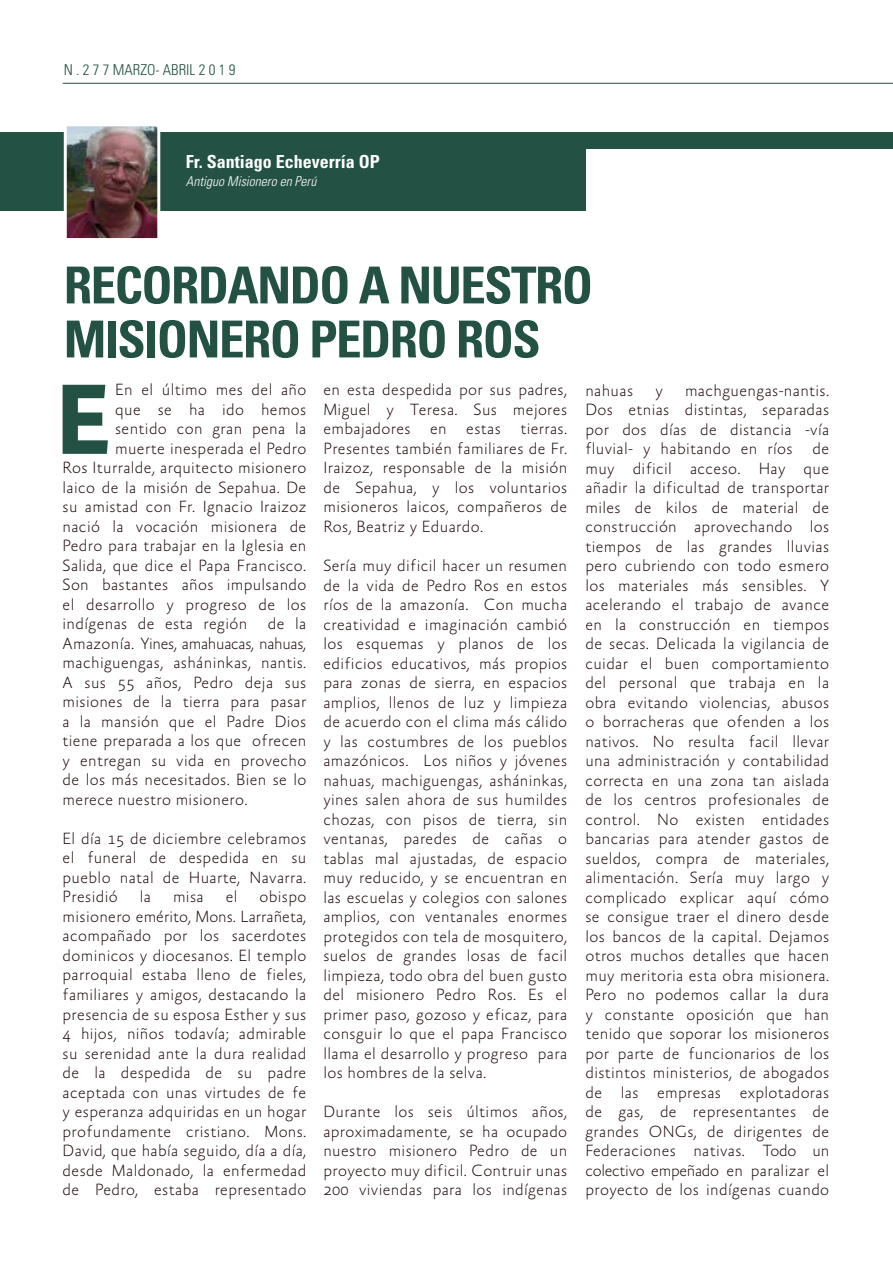
<style>
.page{position:relative;width:893px;height:1263px;background:#fff}
.page>*{position:absolute;margin:0;border:0;box-sizing:border-box;transform-origin:0 0}
.t1{font:700 101.25px "Absara Sans";color:#235144}
.t2{font:700 condensed 51px/54px "Univers LT Std";letter-spacing:-.03em;color:#235144}
.t3{font:700 condensed 18px "Univers LT Std";color:#fff}
.t4{font:100 16.5px/19.5px "Absara Sans";letter-spacing:.02em;color:#1d0809;text-align:justify}
.t5{font:100 16.5px "Absara Sans";letter-spacing:-.02em;color:#1d0809}
.t6{font:300 condensed 15px "Univers LT Std";color:#235144}
.t7{font:italic 300 condensed 13.5px "Univers LT Std";color:#fff}
</style>
<div class="page">
<hr style="left:63px;top:83px;width:830px;height:1px;background:#235144">
<div style="left:0;top:133px;width:893px;height:16px;background:#235144"></div>
<div style="left:0;top:133px;width:585px;height:78px;background:#235144"></div>
<img style="left:68px;top:127px;width:88px;height:110px">
<div style="left:64px;top:123px;width:96px;height:118px;border:3px solid #fff"></div>
<p class="t6" style="left:64px;top:61px;width:173px">N . 2 7 7 MARZO- ABRIL 2 0 1 9</p>
<p class="t3" style="left:186px;top:151px;width:195px">Fr. Santiago Echeverría OP</p>
<p class="t7" style="left:186px;top:173px;width:132px">Antiguo Misionero en Perú</p>
<h2 class="t2" style="left:64px;top:258px;width:531px">RECORDANDO A NUESTRO<br>MISIONERO PEDRO ROS</h2>
<h1 class="t1" style="left:54px;top:367px;width:60px">E</h1>
<p class="t4" style="left:115px;top:381px;width:193px">En el último mes del año</p>
<p class="t4" style="left:115px;top:400px;width:193px">que se ha ido hemos</p>
<p class="t4" style="left:115px;top:420px;width:193px">sentido con gran pena la</p>
<p class="t4" style="left:115px;top:439px;width:193px">muerte inesperada el Pedro</p>
<p class="t4" style="left:63px;top:459px;width:245px">Ros Iturralde, arquitecto misionero</p>
<p class="t4" style="left:63px;top:478px;width:245px">laico de la misión de Sepahua. De</p>
<p class="t4" style="left:63px;top:498px;width:245px">su amistad con Fr. Ignacio Iraizoz</p>
<p class="t4" style="left:63px;top:517px;width:245px">nació la vocación misionera de</p>
<p class="t4" style="left:63px;top:537px;width:245px">Pedro para trabajar en la Iglesia en</p>
<p class="t4" style="left:63px;top:556px;width:245px">Salida, que dice el Papa Francisco.</p>
<p class="t4" style="left:63px;top:576px;width:245px">Son bastantes años impulsando</p>
<p class="t4" style="left:63px;top:595px;width:245px">el desarrollo y progreso de los</p>
<p class="t4" style="left:63px;top:615px;width:245px">indígenas de esta región de la</p>
<p class="t5" style="left:63px;top:635px;width:245px">Amazonía. Yines, amahuacas, nahuas,</p>
<p class="t4" style="left:63px;top:654px;width:245px">machiguengas, asháninkas, nantis.</p>
<p class="t4" style="left:63px;top:673px;width:245px">A sus 55 años, Pedro deja sus</p>
<p class="t4" style="left:63px;top:693px;width:245px">misiones de la tierra para pasar</p>
<p class="t4" style="left:63px;top:712px;width:245px">a la mansión que el Padre Dios</p>
<p class="t4" style="left:63px;top:732px;width:245px">tiene preparada a los que ofrecen</p>
<p class="t4" style="left:63px;top:751px;width:245px">y entregan su vida en provecho</p>
<p class="t4" style="left:63px;top:771px;width:245px">de los más necesitados. Bien se lo</p>
<p class="t4" style="left:63px;top:790px;width:186px">merece nuestro misionero.</p>
<p class="t4" style="left:63px;top:829px;width:245px">El día 15 de diciembre celebramos el funeral de despedida en su pueblo natal de Huarte, Navarra.<br>Presidió</p>
<p class="t4" style="left:63px;top:888px;width:245px;text-indent:197px">obispo misionero emérito, Mons. Larrañeta, acompañado por los sacerdotes dominicos y diocesanos. El templo parroquial estaba lleno de fieles, familiares y amigos, destacando la presencia de su esposa Esther y sus 4 hijos, niños todavía; admirable su serenidad ante la dura realidad de la despedida de su padre aceptada con unas virtudes de fe y esperanza adquiridas en un hogar profundamente cristiano. Mons.<br>David, que había seguido, día a día, desde Maldonado, la enfermedad de Pedro, estaba representado</p>
<p class="t4" style="left:140px;top:888px;width:13px">la</p>
<p class="t4" style="left:173px;top:888px;width:32px">misa</p>
<p class="t4" style="left:226px;top:888px;width:13px">el</p>
<p class="t4" style="left:323px;top:381px;width:245px">en esta despedida por sus padres, Miguel y Teresa. Sus mejores embajadores en estas tierras.<br>Presentes también familiares de Fr.<br>Iraizoz, responsable de la misión de Sepahua, y los voluntarios misioneros laicos, compañeros de Ros, Beatriz y Eduardo.</p>
<p class="t4" style="left:323px;top:556px;width:245px">Sería muy dificil hacer un resumen de la vida de Pedro Ros en estos ríos de la amazonía. Con mucha creatividad e imaginación cambió los esquemas y planos de los edificios educativos, más propios para zonas de sierra, en espacios amplios, llenos de luz y limpieza de acuerdo con el clima más cálido y las costumbres de los pueblos amazónicos. Los niños y jóvenes nahuas, machiguengas, asháninkas, yines salen ahora de sus humildes chozas, con pisos de tierra, sin ventanas, paredes de cañas o tablas mal ajustadas, de espacio muy reducido, y se encuentran en las escuelas y colegios con salones amplios, con ventanales enormes protegidos con tela de mosquitero, suelos de grandes losas de facil limpieza, todo obra del buen gusto del misionero Pedro Ros. Es el primer paso, gozoso y eficaz, para consguir lo que el papa Francisco llama el desarrollo y progreso para los hombres de la selva.</p>
<p class="t4" style="left:323px;top:1103px;width:245px">Durante los seis últimos años, aproximadamente, se ha ocupado nuestro misionero Pedro de un proyecto muy dificil. Contruir unas 200 viviendas para los indígenas</p>
<p class="t4" style="left:585px;top:381px;width:245px;text-indent:100px">machguengas-nantis.<br>Dos etnias distintas, separadas por dos días de distancia -vía fluvial- y habitando en ríos de muy dificil acceso. Hay que añadir la dificultad de transportar miles de kilos de material de construcción aprovechando los tiempos de las grandes lluvias pero cubriendo con todo esmero los materiales más sensibles. Y acelerando el trabajo de avance en la construcción en tiempos de secas. Delicada la vigilancia de cuidar el buen comportamiento del personal que trabaja en la obra evitando violencias, abusos o borracheras que ofenden a los nativos. No resulta facil llevar una administración y contabilidad correcta en una zona tan aislada de los centros profesionales de control. No existen entidades bancarias para atender gastos de sueldos, compra de materiales, alimentación. Sería muy largo y complicado explicar aquí cómo se consigue traer el dinero desde los bancos de la capital. Dejamos otros muchos detalles que hacen muy meritoria esta obra misionera.<br>Pero no podemos callar la dura y constante oposición que han tenido que soporar los misioneros por parte de funcionarios de los distintos ministerios, de abogados de las empresas explotadoras de gas, de representantes de grandes ONGs, de dirigentes de Federaciones nativas. Todo un colectivo empeñado en paralizar el proyecto de los indígenas cuando</p>
<p class="t4" style="left:585px;top:381px;width:49px">nahuas</p>
<p class="t4" style="left:655px;top:381px;width:9px">y</p>
</div>
